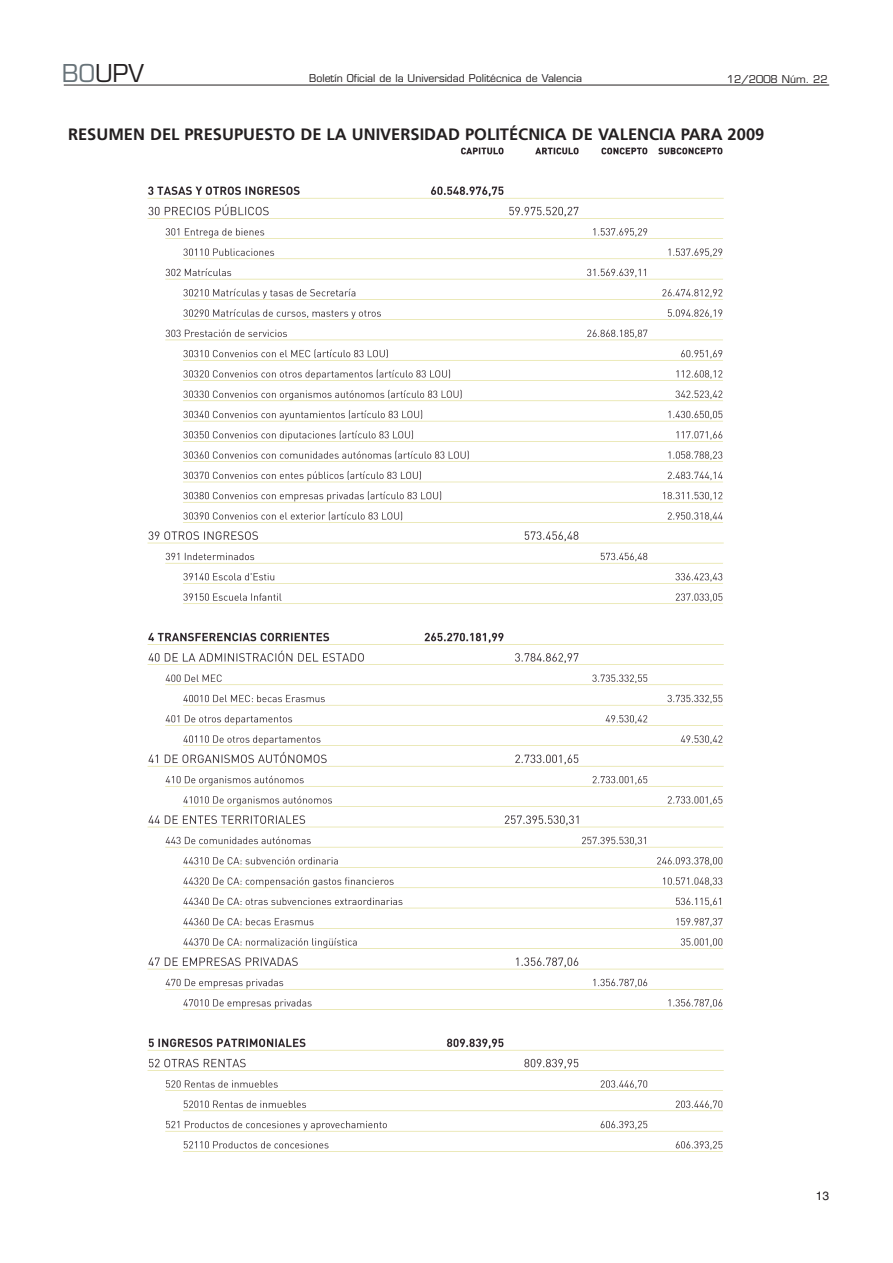
<style>
.page{position:relative;width:893px;height:1263px;background:#fff}
.page>*{position:absolute;margin:0;border:0;box-sizing:border-box;transform-origin:0 0}
.t1{font:24px "Eurostile";color:#231f20}
.t2{font:700 16.5px "Frutiger";color:#231f20}
.t3{font:12px "Helvetica";color:#231f20}
.t4{font:10.5px "Eurostile";color:#231f20}
.s1{color:#687379}
</style>
<div class="page">
<hr style="left:64px;top:85px;width:765px;height:1px;background:#231f20">
<img style="left:147px;top:147px;width:577px;height:1005px">
<h1 class="t1" style="left:62px;top:64px;width:83px"><span class="s1">BO</span>UPV</h1>
<p class="t4" style="left:309px;top:74px;width:275px">Boletín Oficial de la Universidad Politécnica de Valencia</p>
<p class="t4" style="left:727px;top:75px;width:103px">12/2008 Núm. 22</p>
<p class="t2" style="left:68px;top:128px;width:698px">RESUMEN DEL PRESUPUESTO DE LA UNIVERSIDAD POLITÉCNICA DE VALENCIA PARA 2009</p>
<p class="t3" style="left:816px;top:1191px;width:15px">13</p>
</div>
